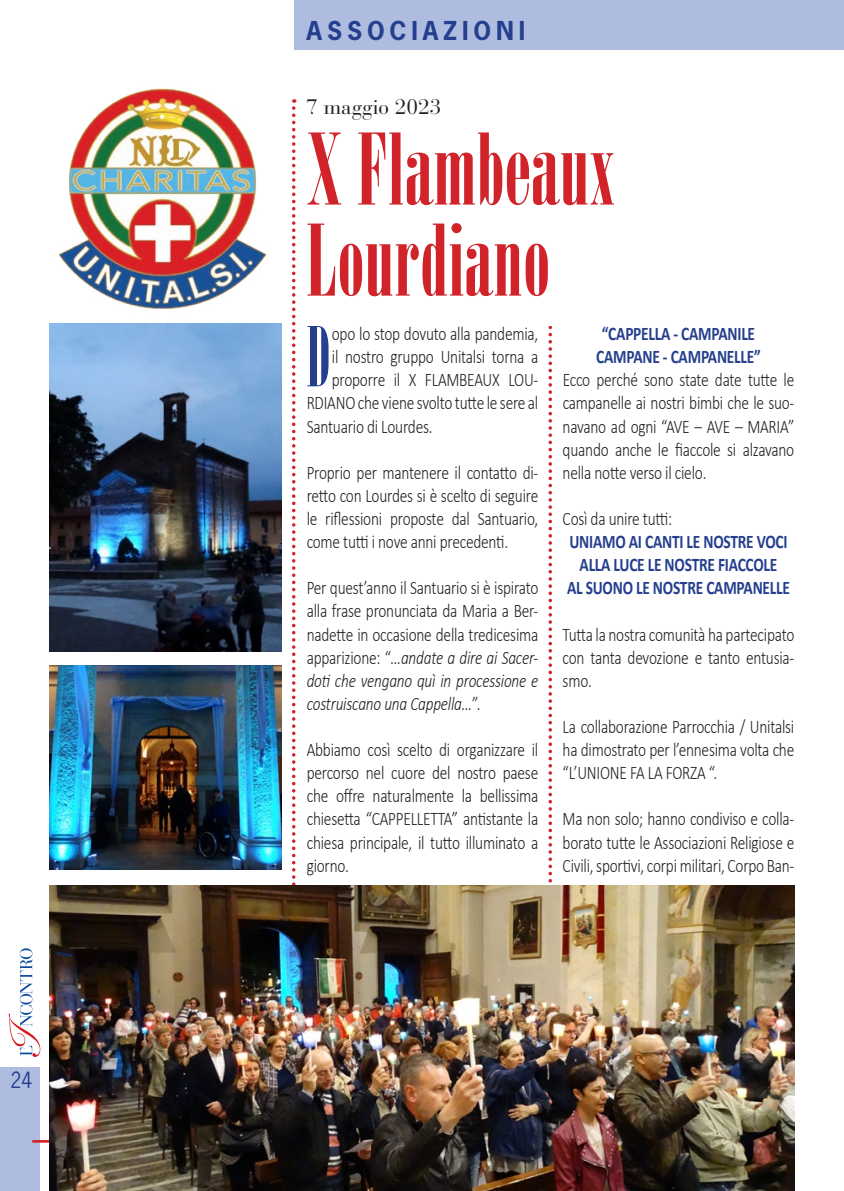
<style>
.page{position:relative;width:844px;height:1191px;background:#fff}
.page>*{position:absolute;margin:0;border:0;box-sizing:border-box;transform-origin:0 0}
.t1{font:98px/91px "Onyx MT Std";letter-spacing:.01em;color:#d1232a}
.t2{font:82.08px "Onyx MT Std";color:#253f8e;scale:.85 1}
.t3{font:700 24.5px "News Gothic Std";letter-spacing:.2em;color:#253f8e}
.t4{font:21px "Bauer Bodoni Std";color:#231f20}
.t5{font:21px "News Gothic Std";color:#253f8e;scale:.9 1}
.t6{font:300 19.25px/23.1px "Calibri";letter-spacing:-.015em;color:#231f20;text-align:justify;scale:.8 1}
.t7{font:700 19.25px/23.1px "Calibri";letter-spacing:-.015em;color:#253f8e;scale:.8 1}
.s1{font-style:italic}
</style>
<div class="page">
<svg style="left:9px;top:948px;width:31px;height:109px"></svg>
<svg style="left:292px;top:99px;width:3px;height:786px"></svg>
<svg style="left:548px;top:326px;width:4px;height:557px"></svg>
<div style="left:0;top:1067px;width:40px;height:124px;background:#aebcdf"></div>
<div style="left:294px;top:0;width:549px;height:50px;background:#aebcdf"></div>
<img style="left:58px;top:88px;width:209px;height:221px">
<hr style="left:32px;top:1140px;width:762px;height:2px;background:#d1232a">
<img style="left:50px;top:324px;width:231px;height:327px">
<img style="left:50px;top:665px;width:231px;height:204px">
<img style="left:50px;top:885px;width:744px;height:306px">
<p class="t5" style="left:10px;top:1067px;width:26px">24</p>
<p class="t3" style="left:306px;top:14px;width:220px">ASSOCIAZIONI</p>
<p class="t4" style="left:306px;top:94px;width:137px">7 maggio 2023</p>
<h1 class="t1" style="left:306px;top:127px;width:309px">X Flambeaux<br>Lourdiano</h1>
<h2 class="t2" style="left:306px;top:310px;width:28px">D</h2>
<p class="t6" style="left:332px;top:321px;width:259px">opo lo stop dovuto alla pandemia,</p>
<p class="t6" style="left:332px;top:344px;width:259px">il nostro gruppo Unitalsi torna a</p>
<p class="t6" style="left:332px;top:367px;width:259px">proporre il X FLAMBEAUX LOU-</p>
<p class="t6" style="left:306px;top:390px;width:291px">RDIANO che viene svolto tutte le sere al</p>
<p class="t6" style="left:306px;top:414px;width:159px">Santuario di Lourdes.</p>
<p class="t6" style="left:306px;top:460px;width:291px">Proprio per mantenere il contatto di&shy;retto con Lourdes si è scelto di seguire le riflessioni proposte dal Santuario, come tutti i nove anni precedenti.</p>
<p class="t6" style="left:306px;top:575px;width:291px">Per quest’anno il Santuario si è ispirato alla frase pronunciata da Maria a Ber&shy;nadette in occasione della tredicesima apparizione: “<span class="s1">…andate a dire ai Sacer&shy;doti che vengano quì in processione e costruiscano una Cappella…</span>”.</p>
<p class="t6" style="left:306px;top:737px;width:291px">Abbiamo così scelto di organizzare il percorso nel cuore del nostro paese che offre naturalmente la bellissima chiesetta “CAPPELLETTA” antistante la chiesa principale, il tutto illuminato a giorno.</p>
<p class="t7" style="left:596px;top:322px;width:207px">“CAPPELLA - CAMPANILE<br>CAMPANE - CAMPANELLE”</p>
<p class="t6" style="left:562px;top:367px;width:291px">Ecco perché sono state date tutte le campanelle ai nostri bimbi che le suo&shy;navano ad ogni “AVE – AVE – MARIA” quando anche le fiaccole si alzavano nella notte verso il cielo.</p>
<p class="t6" style="left:562px;top:506px;width:138px">Così da unire tutti:</p>
<p class="t7" style="left:567px;top:530px;width:280px;text-align:center">UNIAMO AI CANTI LE NOSTRE VOCI<br>ALLA LUCE LE NOSTRE FIACCOLE<br>AL SUONO LE NOSTRE CAMPANELLE</p>
<p class="t6" style="left:562px;top:621px;width:291px">Tutta la nostra comunità ha partecipato con tanta devozione e tanto entusia&shy;smo.</p>
<p class="t6" style="left:562px;top:714px;width:291px">La collaborazione Parrocchia / Unitalsi ha dimostrato per l’ennesima volta che “L’UNIONE FA LA FORZA “.</p>
<p class="t6" style="left:562px;top:806px;width:291px">Ma non solo; hanno condiviso e colla&shy;borato tutte le Associazioni Religiose e Civili, sportivi, corpi militari, Corpo Ban-</p>
</div>
